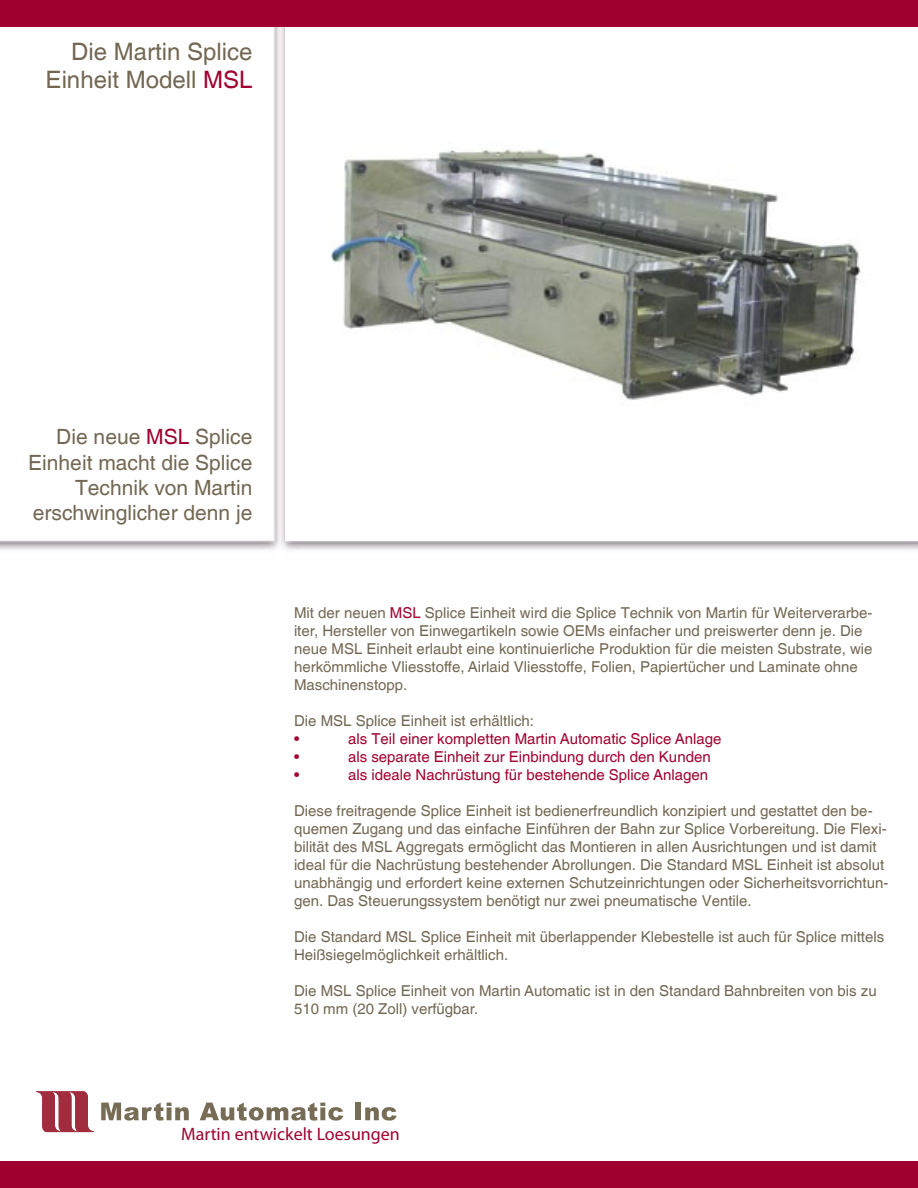
<style>
.page{position:relative;width:918px;height:1188px;background:#fff}
.page>*{position:absolute;margin:0;border:0;box-sizing:border-box;transform-origin:0 0}
.t1{font:24px/28.8px "Helvetica";color:#726752;text-align:right}
.Paragraph_Style_2{font:21px/25.2px "Helvetica";color:#726752;text-align:right}
.t2{font:italic 18px "Helvetica";color:#a0002f}
.t3{font:15px/18px "Helvetica";color:#726752}
.t4{font:15px "Helvetica";color:#a0002f}
.s1{color:#a0002f}
</style>
<div class="page">
<div style="left:0;top:1161px;width:918px;height:27px;background:#a0002f"></div>
<img style="left:0;top:27px;width:918px;height:523px">
<img style="left:286px;top:27px;width:632px;height:513px">
<svg style="left:36px;top:1091px;width:58px;height:41px"></svg>
<svg style="left:101px;top:1103px;width:88px;height:18px"></svg>
<svg style="left:200px;top:1103px;width:143px;height:18px"></svg>
<div style="left:356px;top:1103px;width:5px;height:17px;background:#776d56"></div>
<svg style="left:365px;top:1107px;width:32px;height:14px"></svg>
<div style="left:0;top:0;width:918px;height:27px;background:#a0002f"></div>
<p class="t1" style="left:46px;top:37px;width:208px">Die Martin Splice<br>Einheit Modell <span class="s1">MSL</span></p>
<p class="Paragraph_Style_2" style="left:28px;top:424px;width:226px">Die neue <span class="s1">MSL</span> Splice<br>Einheit macht die Splice<br>Technik von Martin</p>
<p class="Paragraph_Style_2" style="left:33px;top:500px;width:221px">erschwinglicher denn je</p>
<p class="t3" style="left:294px;top:604px;width:580px">Mit der neuen <span class="s1">MSL</span> Splice Einheit wird die Splice Technik von Martin für Weiterverarbe&shy;iter, Hersteller von Einwegartikeln sowie OEMs einfacher und preiswerter denn je. Die neue MSL Einheit erlaubt eine kontinuierliche Produktion für die meisten Substrate, wie herkömmliche Vliesstoffe, Airlaid Vliesstoffe, Folien, Papiertücher und Laminate ohne Maschinenstopp.</p>
<p class="t3" style="left:294px;top:712px;width:242px">Die MSL Splice Einheit ist erhältlich:</p>
<p class="t4" style="left:294px;top:730px;width:7px">•</p>
<p class="t4" style="left:348px;top:730px;width:375px">als Teil einer kompletten Martin Automatic Splice Anlage</p>
<p class="t4" style="left:294px;top:748px;width:7px">•</p>
<p class="t4" style="left:348px;top:748px;width:364px">als separate Einheit zur Einbindung durch den Kunden</p>
<p class="t4" style="left:294px;top:766px;width:7px">•</p>
<p class="t4" style="left:348px;top:766px;width:362px">als ideale Nachrüstung für bestehende Splice Anlagen</p>
<p class="t3" style="left:294px;top:802px;width:596px">Diese freitragende Splice Einheit ist bedienerfreundlich konzipiert und gestattet den be&shy;quemen Zugang und das einfache Einführen der Bahn zur Splice Vorbereitung. Die Flexi&shy;bilität des MSL Aggregats ermöglicht das Montieren in allen Ausrichtungen und ist damit ideal für die Nachrüstung bestehender Abrollungen. Die Standard MSL Einheit ist absolut unabhängig und erfordert keine externen Schutzeinrichtungen oder Sicherheitsvorrichtun&shy;gen. Das Steuerungssystem benötigt nur zwei pneumatische Ventile.</p>
<p class="t3" style="left:294px;top:928px;width:592px">Die Standard MSL Splice Einheit mit überlappender Klebestelle ist auch für Splice mittels<br>Heißsiegelmöglichkeit erhältlich.</p>
<p class="t3" style="left:294px;top:982px;width:584px">Die MSL Splice Einheit von Martin Automatic ist in den Standard Bahnbreiten von bis zu<br>510 mm (20 Zoll) verfügbar.</p>
<p class="t2" style="left:181px;top:1123px;width:220px">Martin entwickelt Loesungen</p>
</div>
